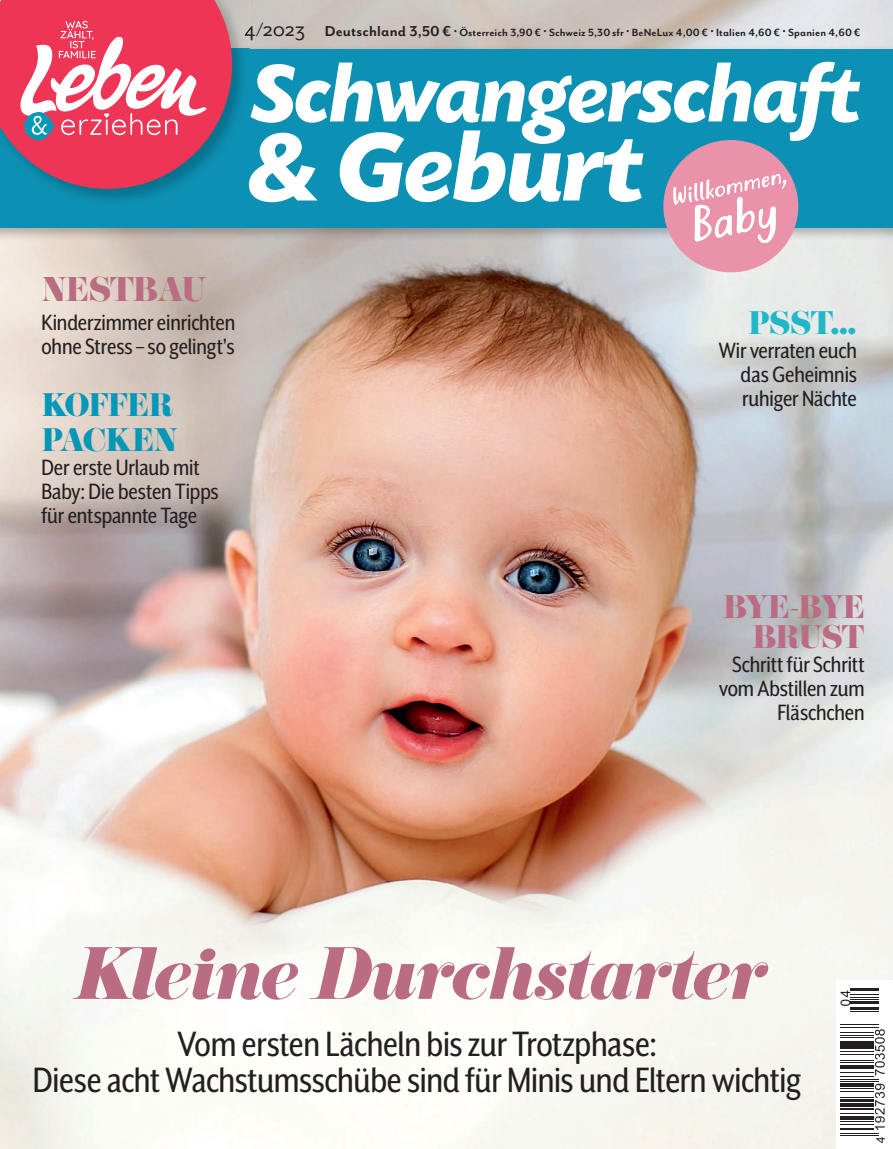
<style>
.page{position:relative;width:893px;height:1149px;background:#fff}
.page>*{position:absolute;margin:0;border:0;box-sizing:border-box;transform-origin:0 0}
.t1{font:italic 64.5px "Eloquent JF Pro";letter-spacing:-.015em;color:#ba6c83}
.t2{font:40.5px/36px "Mr Eaves XL San Nar OT";letter-spacing:-.01em;color:#231f20;text-align:center}
.t3{font:30px "Eloquent JF Pro";letter-spacing:-.045em;color:#ba6c83}
.t4{font:28.5px/34.5px "Eloquent JF Pro";letter-spacing:-.035em;color:#0397b8}
.t5{font:28.5px/30px "Eloquent JF Pro";letter-spacing:-.05em;color:#ba6c83;text-align:right}
.t6{font:28.5px "Eloquent JF Pro";color:#20b8c8}
.t7{font:25.5px/24px "Mr Eaves XL San Nar OT";letter-spacing:-.005em;color:#231f20}
.t8{font:700 12px "Mr Eaves San OT";letter-spacing:.01em;color:#231f20}
.s1{font-weight:400;font-size:21.9px}
.s2{font-size:16.5px}
</style>
<div class="page">
<img style="left:0;top:0;width:893px;height:1148px">
<img style="left:249px;top:45px;width:644px;height:4px">
<img style="left:0;top:227px;width:893px;height:13px">
<div style="left:0;top:49px;width:893px;height:178px;background:#0c90b3"></div>
<img style="left:65px;top:0;width:184px;height:200px">
<img style="left:245px;top:22px;width:4px;height:18px">
<svg style="left:0;top:0;width:232px;height:189px;fill:#ee3555"></svg>
<svg style="left:24px;top:112px;width:30px;height:28px"></svg>
<svg style="left:20px;top:21px;width:187px;height:114px;background:#ee7389"></svg>
<svg style="left:249px;top:144px;width:394px;height:58px"></svg>
<svg style="left:251px;top:62px;width:609px;height:82px"></svg>
<div style="left:663px;top:140px;width:135px;height:132px;background:#e992a9;border-radius:50%"></div>
<svg style="left:673px;top:174px;width:113px;height:69px"></svg>
<div style="left:836px;top:979px;width:57px;height:169px;background:#fff"></div>
<svg style="left:840px;top:1024px;width:45px;height:118px"></svg>
<svg style="left:840px;top:988px;width:39px;height:22px"></svg>
<p class="t8" style="left:244px;top:26px;width:618px"><span class="s1">4/2023</span> <span class="s2">Deutschland 3,50 €</span> • Österreich 3,90 € • Schweiz 5,30 sfr • BeNeLux 4,00 € • Italien 4,60 € • Spanien 4,60 €</p>
<p class="t3" style="left:41px;top:273px;width:167px">NESTBAU</p>
<p class="t7" style="left:41px;top:310px;width:195px">Kinderzimmer einrichten ohne Stress – so gelingt's</p>
<p class="t4" style="left:41px;top:389px;width:138px">KOFFER<br>PACKEN</p>
<p class="t7" style="left:41px;top:455px;width:179px">Der erste Urlaub mit<br>Baby: Die besten Tipps für entspannte Tage</p>
<p class="t6" style="left:748px;top:307px;width:110px">PSST…</p>
<p class="t7" style="left:741px;top:338px;width:118px;text-align:justify;text-indent:-22px">Wir verraten euch das Geheimnis ruhiger Nächte</p>
<p class="t5" style="left:723px;top:593px;width:143px">BYE-BYE<br>BRUST</p>
<p class="t7" style="left:719px;top:652px;width:147px;text-align:right">Schritt für Schritt vom Abstillen zum<br>Fläschchen</p>
<h1 class="t1" style="left:71px;top:938px;width:693px">Kleine Durchstarter</h1>
<h2 class="t2" style="left:33px;top:1025px;width:770px">Vom ersten Lächeln bis zur Trotzphase:<br>Diese acht Wachstumsschübe sind für Minis und Eltern wichtig</h2>
</div>
